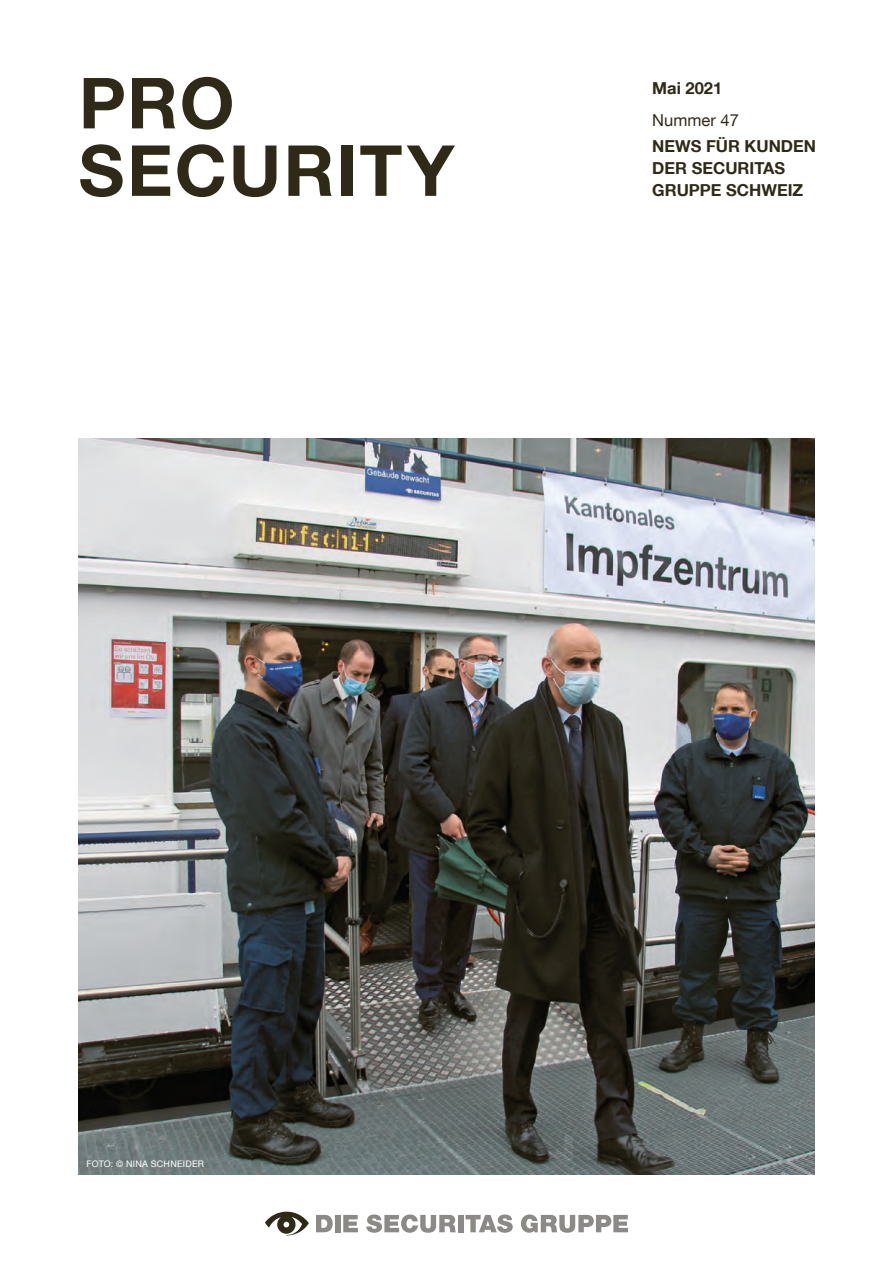
<style>
.page{position:relative;width:893px;height:1263px;background:#fff}
.page>*{position:absolute;margin:0;border:0;box-sizing:border-box;transform-origin:0 0}
.Headline{font:700 70.5px/67.5px "Helvetica Neue LT Com";letter-spacing:.025em;color:#2f2a17}
.Sub_Head{font:700 16.5px/21.8px "Helvetica Neue LT Com";color:#2f2a17}
.Sub_Head-2{font:16.5px/32.2px "Helvetica Neue LT Com";color:#2f2a17}
.Bildquelle{font:9px "Helvetica Neue LT Com";letter-spacing:.03em;color:#fff}
.s1{font-weight:700}
.s2{font-family:"Helvetica Neue";font-weight:700}
.s3{font-family:"Vectora LT Std"}
</style>
<div class="page">
<img style="left:78px;top:439px;width:737px;height:736px">
<svg style="left:316px;top:1215px;width:17px;height:17px"></svg>
<div style="left:335px;top:1215px;width:5px;height:17px;background:#8b8a86"></div>
<svg style="left:343px;top:1215px;width:15px;height:17px"></svg>
<svg style="left:366px;top:1214px;width:90px;height:19px"></svg>
<div style="left:458px;top:1215px;width:6px;height:17px;background:#8b8a86"></div>
<svg style="left:465px;top:1214px;width:48px;height:19px"></svg>
<svg style="left:521px;top:1214px;width:107px;height:19px"></svg>
<svg style="left:265px;top:1212px;width:44px;height:23px"></svg>
<p class="Headline" style="left:79px;top:67px;width:377px">PRO<br>SECURITY</p>
<p class="Sub_Head-2" style="left:652px;top:72px;width:88px"><span class="s1">Mai 202</span><span class="s2">1<br></span>Nummer 47</p>
<p class="Sub_Head" style="left:652px;top:135px;width:165px">NEWS FÜR KUNDEN<br>DER SECURITAS<br>GRUPPE SCHWEIZ</p>
<p class="Bildquelle" style="left:86px;top:1158px;width:119px">FOTO: <span class="s3">©</span> NINA SCHNEIDER</p>
</div>
